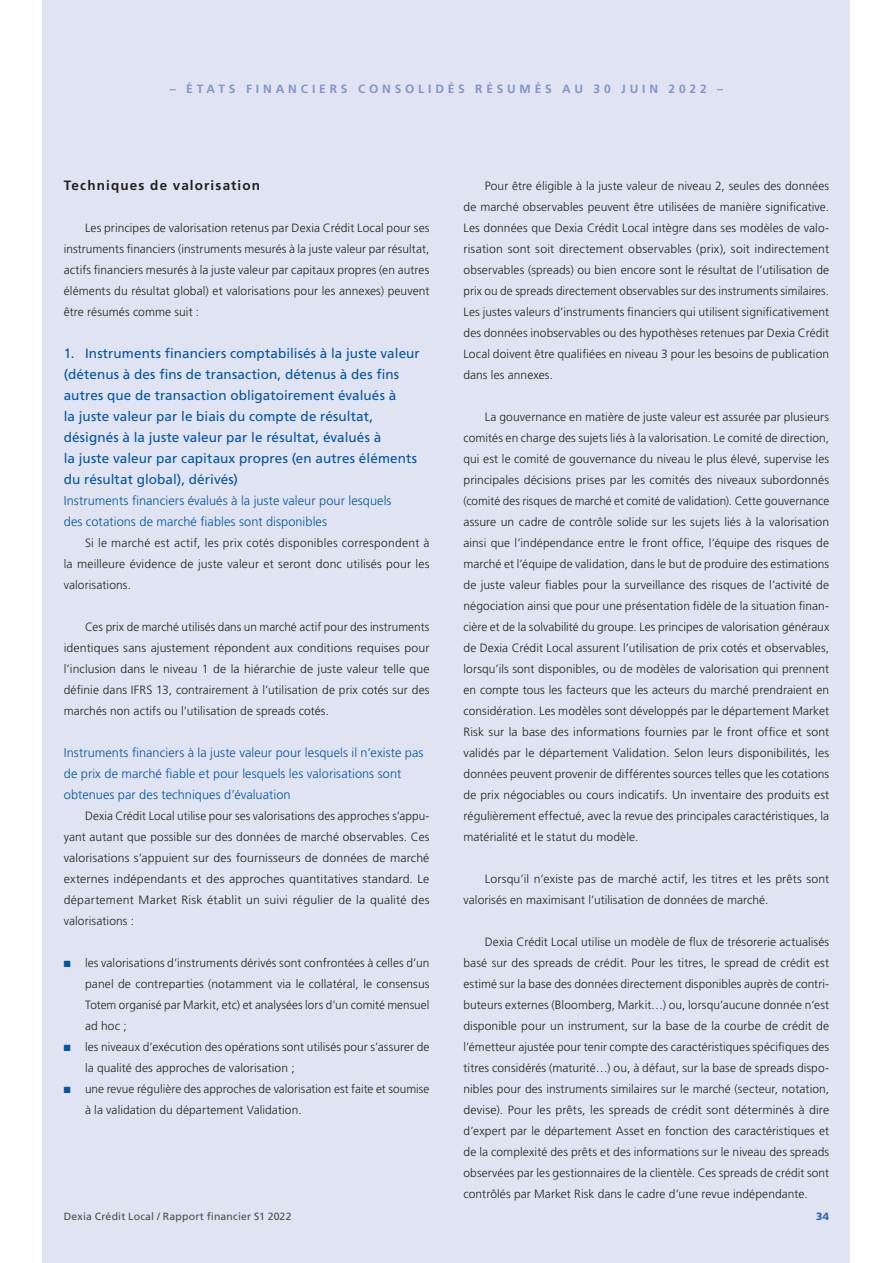
<style>
.page{position:relative;width:893px;height:1263px;background:#fff}
.page>*{position:absolute;margin:0;border:0;box-sizing:border-box;transform-origin:0 0}
.t1{font:13.5px/21px "Frutiger LT Std";letter-spacing:.005em;color:#0154a6}
.t2{font:700 13.5px "Frutiger LT Std";letter-spacing:.085em;color:#231f20}
.t3{font:300 12.75px/21px "Frutiger LT Std";letter-spacing:.005em;color:#0154a6}
.t4{font:300 12px/21px "Frutiger LT Std";letter-spacing:.01em;color:#231f20;text-align:justify}
.t5{font:700 12px "Frutiger LT Std";letter-spacing:.32em;color:#8393ca}
.t6{font:10.5px "Frutiger LT Std";letter-spacing:.015em;color:#4b4c4d}
.t7{font:900 10.5px "Frutiger LT Std";color:#3165b0}
.s1{color:#0154a6}
</style>
<div class="page">
<div style="left:43px;top:0;width:807px;height:1263px;background:#e0e4f2"></div>
<p class="t5" style="left:170px;top:82px;width:555px">– ÉTATS FINANCIERS CONSOLIDÉS RÉSUMÉS AU 30 JUIN 2022 –</p>
<p class="t2" style="left:64px;top:177px;width:198px">Techniques de valorisation</p>
<p class="t4" style="left:64px;top:217px;width:367px;text-indent:21px">Les principes de valorisation retenus par Dexia Crédit Local pour ses instruments financiers (instruments mesurés à la juste valeur par résultat, actifs financiers mesurés à la juste valeur par capitaux propres (en autres éléments du résultat global) et valorisations pour les annexes) peuvent être résumés comme suit :</p>
<p class="t1" style="left:64px;top:343px;width:358px">1. Instruments financiers comptabilisés à la juste valeur (détenus à des fins de transaction, détenus à des fins autres que de transaction obligatoirement évalués à<br>la juste valeur par le biais du compte de résultat, désignés à la juste valeur par le résultat, évalués à<br>la juste valeur par capitaux propres (en autres éléments du résultat global), dérivés)</p>
<p class="t3" style="left:64px;top:490px;width:329px">Instruments financiers évalués à la juste valeur pour lesquels des cotations de marché fiables sont disponibles</p>
<p class="t4" style="left:64px;top:532px;width:367px;text-indent:21px">Si le marché est actif, les prix cotés disponibles correspondent à la meilleure évidence de juste valeur et seront donc utilisés pour les valorisations.</p>
<p class="t4" style="left:64px;top:616px;width:367px;text-indent:21px">Ces prix de marché utilisés dans un marché actif pour des instruments identiques sans ajustement répondent aux conditions requises pour l’inclusion dans le niveau 1 de la hiérarchie de juste valeur telle que définie dans IFRS 13, contrairement à l’utilisation de prix cotés sur des marchés non actifs ou l’utilisation de spreads cotés.</p>
<p class="t3" style="left:64px;top:742px;width:361px">Instruments financiers à la juste valeur pour lesquels il n’existe pas de prix de marché fiable et pour lesquels les valorisations sont obtenues par des techniques d’évaluation</p>
<p class="t4" style="left:64px;top:805px;width:367px;text-indent:21px">Dexia Crédit Local utilise pour ses valorisations des approches s’appu&shy;yant autant que possible sur des données de marché observables. Ces valorisations s’appuient sur des fournisseurs de données de marché externes indépendants et des approches quantitatives standard. Le département Market Risk établit un suivi régulier de la qualité des valorisations :</p>
<p class="t4" style="left:85px;top:952px;width:346px;text-indent:-21px"><span class="s1">■</span> les valorisations d’instruments dérivés sont confrontées à celles d’un panel de contreparties (notamment via le collatéral, le consensus Totem organisé par Markit, etc) et analysées lors d’un comité mensuel ad hoc ;</p>
<p class="t4" style="left:85px;top:1036px;width:346px;text-indent:-21px"><span class="s1">■</span> les niveaux d’exécution des opérations sont utilisés pour s’assurer de la qualité des approches de valorisation ;</p>
<p class="t4" style="left:85px;top:1078px;width:346px;text-indent:-21px"><span class="s1">■</span> une revue régulière des approches de valorisation est faite et soumise à la validation du département Validation.</p>
<p class="t4" style="left:463px;top:175px;width:367px;text-indent:21px">Pour être éligible à la juste valeur de niveau 2, seules des données de marché observables peuvent être utilisées de manière significative.<br>Les données que Dexia Crédit Local intègre dans ses modèles de valo&shy;risation sont soit directement observables (prix), soit indirectement observables (spreads) ou bien encore sont le résultat de l’utilisation de prix ou de spreads directement observables sur des instruments similaires.<br>Les justes valeurs d’instruments financiers qui utilisent significativement des données inobservables ou des hypothèses retenues par Dexia Crédit Local doivent être qualifiées en niveau 3 pour les besoins de publication dans les annexes.</p>
<p class="t4" style="left:463px;top:406px;width:367px;text-indent:21px">La gouvernance en matière de juste valeur est assurée par plusieurs comités en charge des sujets liés à la valorisation. Le comité de direction, qui est le comité de gouvernance du niveau le plus élevé, supervise les principales décisions prises par les comités des niveaux subordonnés (comité des risques de marché et comité de validation). Cette gouvernance assure un cadre de contrôle solide sur les sujets liés à la valorisation ainsi que l’indépendance entre le front office, l’équipe des risques de marché et l’équipe de validation, dans le but de produire des estimations de juste valeur fiables pour la surveillance des risques de l’activité de négociation ainsi que pour une présentation fidèle de la situation finan&shy;cière et de la solvabilité du groupe. Les principes de valorisation généraux de Dexia Crédit Local assurent l’utilisation de prix cotés et observables, lorsqu’ils sont disponibles, ou de modèles de valorisation qui prennent en compte tous les facteurs que les acteurs du marché prendraient en considération. Les modèles sont développés par le département Market Risk sur la base des informations fournies par le front office et sont validés par le département Validation. Selon leurs disponibilités, les données peuvent provenir de différentes sources telles que les cotations de prix négociables ou cours indicatifs. Un inventaire des produits est régulièrement effectué, avec la revue des principales caractéristiques, la matérialité et le statut du modèle.</p>
<p class="t4" style="left:463px;top:868px;width:367px;text-indent:21px">Lorsqu’il n’existe pas de marché actif, les titres et les prêts sont valorisés en maximisant l’utilisation de données de marché.</p>
<p class="t4" style="left:463px;top:931px;width:367px;text-indent:21px">Dexia Crédit Local utilise un modèle de flux de trésorerie actualisés basé sur des spreads de crédit. Pour les titres, le spread de crédit est estimé sur la base des données directement disponibles auprès de contri&shy;buteurs externes (Bloomberg, Markit…) ou, lorsqu’aucune donnée n’est disponible pour un instrument, sur la base de la courbe de crédit de l’émetteur ajustée pour tenir compte des caractéristiques spécifiques des titres considérés (maturité…) ou, à défaut, sur la base de spreads dispo&shy;nibles pour des instruments similaires sur le marché (secteur, notation, devise). Pour les prêts, les spreads de crédit sont déterminés à dire d’expert par le département Asset en fonction des caractéristiques et de la complexité des prêts et des informations sur le niveau des spreads observées par les gestionnaires de la clientèle. Ces spreads de crédit sont contrôlés par Market Risk dans le cadre d’une revue indépendante.</p>
<p class="t6" style="left:64px;top:1210px;width:229px">Dexia Crédit Local / Rapport financier S1 2022</p>
<p class="t7" style="left:816px;top:1210px;width:15px">34</p>
</div>
